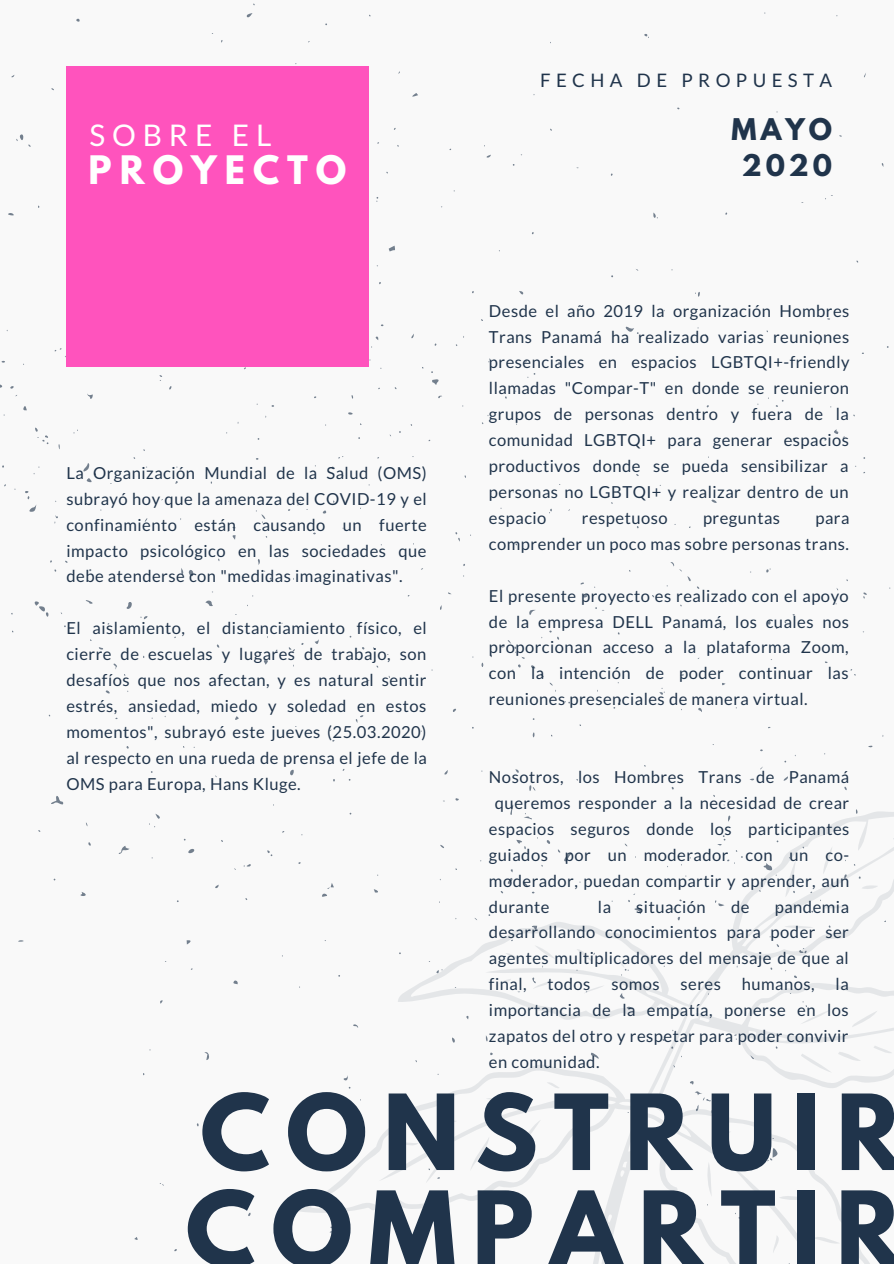
<style>
.page{position:relative;width:894px;height:1264px;background:#fff}
.page>*{position:absolute;margin:0;border:0;box-sizing:border-box;transform-origin:0 0}
.t1{font:700 92.7px/96.9px "League Spartan";letter-spacing:.17em;color:#20344b}
.t2{font:700 34.8px "League Spartan";letter-spacing:.23em;color:#fff}
.t3{font:29.85px "Lato";letter-spacing:.23em;color:#fff}
.t4{font:700 26.55px/36px "League Spartan";letter-spacing:.15em;color:#20344b;text-align:center}
.t5{font:18.6px "Lato";letter-spacing:.29em;color:#20344b}
.t6{font:16.5px/26px "Lato";letter-spacing:.03em;color:#20344b;text-align:justify}
</style>
<div class="page">
<svg style="left:198px;top:715px;width:695px;height:548px"></svg>
<svg style="left:784px;top:858px;width:12px;height:40px"></svg>
<svg style="left:735px;top:1195px;width:14px;height:41px"></svg>
<svg style="left:821px;top:845px;width:11px;height:30px"></svg>
<svg style="left:799px;top:1005px;width:31px;height:23px"></svg>
<svg style="left:851px;top:1007px;width:26px;height:23px"></svg>
<div style="left:66px;top:66px;width:302px;height:300px;background:#ff53bd"></div>
<h3 class="t3" style="left:89px;top:117px;width:183px">SOBRE EL</h3>
<h2 class="t2" style="left:89px;top:153px;width:259px">PROYECTO</h2>
<p class="t6" style="left:66px;top:459px;width:362px">La Organización Mundial de la Salud (OMS) subrayó hoy que la amenaza del COVID-19 y el confinamiento están causando un fuerte impacto psicológico en las sociedades que debe atenderse con "medidas imaginativas".</p>
<p class="t6" style="left:66px;top:615px;width:362px">El aislamiento, el distanciamiento físico, el cierre de escuelas y lugares de trabajo, son desafíos que nos afectan, y es natural sentir estrés, ansiedad, miedo y soledad en estos momentos", subrayó este jueves (25.03.2020) al respecto en una rueda de prensa el jefe de la OMS para Europa, Hans Kluge.</p>
<p class="t5" style="left:540px;top:69px;width:293px">FECHA DE PROPUESTA</p>
<h3 class="t4" style="left:731px;top:115px;width:102px">MAYO<br>2020</h3>
<p class="t6" style="left:489px;top:297px;width:362px">Desde el año 2019 la organización Hombres Trans Panamá ha realizado varias reuniones presenciales en espacios LGBTQI+-friendly llamadas "Compar-T" en donde se reunieron grupos de personas dentro y fuera de la comunidad LGBTQI+ para generar espacios productivos donde se pueda sensibilizar a personas no LGBTQI+ y realizar dentro de un espacio</p>
<p class="t6" style="left:581px;top:504px;width:87px">respetuoso</p>
<p class="t6" style="left:702px;top:504px;width:79px">preguntas</p>
<p class="t6" style="left:489px;top:504px;width:362px;text-align:right">para<br>comprender un poco mas sobre personas trans.</p>
<p class="t6" style="left:489px;top:582px;width:361px">El presente proyecto es realizado con el apoyo de la empresa DELL Panamá, los cuales nos proporcionan acceso a la plataforma Zoom, con la intención de poder continuar las reuniones presenciales de manera virtual.</p>
<p class="t6" style="left:489px;top:763px;width:362px">Nosotros, los Hombres Trans de Panamá</p>
<p class="t6" style="left:494px;top:789px;width:356px">queremos responder a la necesidad de crear</p>
<p class="t6" style="left:489px;top:815px;width:362px">espacios seguros donde los participantes</p>
<p class="t6" style="left:489px;top:841px;width:361px">guiados por un moderador con un co-</p>
<p class="t6" style="left:489px;top:867px;width:361px">moderador, puedan compartir y aprender, aun</p>
<p class="t6" style="left:489px;top:893px;width:62px">durante</p>
<p class="t6" style="left:597px;top:893px;width:15px">la</p>
<p class="t6" style="left:636px;top:893px;width:71px">situación</p>
<p class="t6" style="left:730px;top:893px;width:20px">de</p>
<p class="t6" style="left:489px;top:893px;width:361px;text-indent:285px">pandemia desarrollando conocimientos para poder ser agentes multiplicadores del mensaje de que al final,</p>
<p class="t6" style="left:489px;top:970px;width:361px;text-indent:346px">la importancia de la empatía, ponerse en los zapatos del otro y respetar para poder convivir en comunidad.</p>
<p class="t6" style="left:547px;top:970px;width:44px">todos</p>
<p class="t6" style="left:611px;top:970px;width:50px">somos</p>
<p class="t6" style="left:680px;top:970px;width:42px">seres</p>
<p class="t6" style="left:741px;top:970px;width:74px">humanos,</p>
<h1 class="t1" style="left:185px;top:1096px;width:718px">CONSTRUIR<br>COMPARTIR</h1>
</div>
